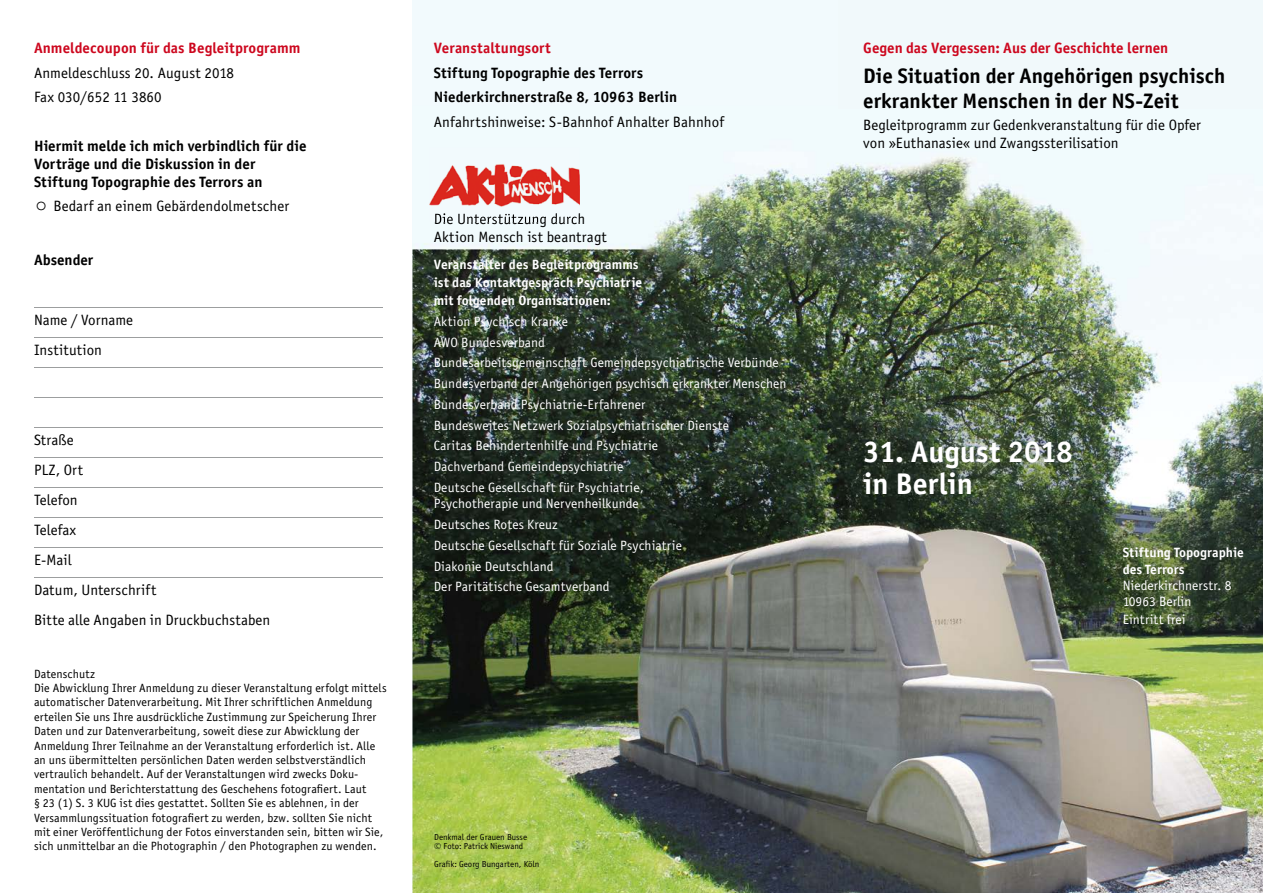
<style>
.page{position:relative;width:1263px;height:893px;background:#fff}
.page>*{position:absolute;margin:0;border:0;box-sizing:border-box;transform-origin:0 0}
.t1{font:30px/31.5px "Officina Sans Bold ITC";color:#fff}
.t2{font:21px/25.2px "Officina Sans Bold ITC";color:#000}
.t3{font:15px/30px "Officina Sans Book ITC";letter-spacing:.005em;color:#000}
.t4{font:15px/18px "Officina Sans Bold ITC";letter-spacing:.005em;color:#000}
.t5{font:15px "Officina Sans Bold ITC";letter-spacing:.005em;color:#cd071e}
.t6{font:13.5px/20.7px "Officina Sans Book ITC";letter-spacing:.005em;color:#fff}
.t7{font:13.5px/18px "Officina Sans Bold ITC";letter-spacing:.005em;color:#fff}
.t8{font:12px/14.4px "Officina Sans Book ITC";letter-spacing:.005em;color:#000}
.t9{font:9px/9px "Officina Sans";color:#000}
</style>
<div class="page">
<div style="left:412px;top:0;width:426px;height:893px;background:#f2fafd"></div>
<img style="left:412px;top:109px;width:851px;height:784px">
<div style="left:838px;top:0;width:425px;height:109px;background:#f1f9fb"></div>
<hr style="left:34px;top:307px;width:349px;height:1px;background:#9c9e9f">
<hr style="left:34px;top:337px;width:349px;height:1px;background:#9c9e9f">
<hr style="left:34px;top:367px;width:349px;height:1px;background:#9c9e9f">
<hr style="left:34px;top:397px;width:349px;height:1px;background:#9c9e9f">
<hr style="left:34px;top:427px;width:349px;height:1px;background:#9c9e9f">
<hr style="left:34px;top:457px;width:349px;height:1px;background:#9c9e9f">
<hr style="left:34px;top:487px;width:349px;height:1px;background:#9c9e9f">
<hr style="left:34px;top:517px;width:349px;height:1px;background:#9c9e9f">
<hr style="left:34px;top:547px;width:349px;height:1px;background:#9c9e9f">
<hr style="left:34px;top:577px;width:349px;height:1px;background:#9c9e9f">
<img style="left:429px;top:148px;width:151px;height:74px">
<img style="left:435px;top:213px;width:145px;height:9px">
<p class="t5" style="left:34px;top:38px;width:268px">Anmeldecoupon für das Begleitprogramm</p>
<p class="t3" style="left:34px;top:60px;width:202px;line-height:24.3px">Anmeldeschluss 20. August 2018<br>Fax 030/652 11 3860</p>
<p class="t4" style="left:34px;top:136px;width:274px">Hiermit melde ich mich verbindlich für die<br>Vorträge und die Diskussion in der<br>Stiftung Topographie des Terrors an</p>
<p class="t3" style="left:53px;top:191px;width:237px">Bedarf an einem Gebärdendolmetscher</p>
<p class="t4" style="left:34px;top:250px;width:61px">Absender</p>
<p class="t3" style="left:34px;top:304px;width:101px">Name / Vorname<br>Institution</p>
<p class="t3" style="left:34px;top:424px;width:238px">Straße<br>PLZ, Ort<br>Telefon<br>Telefax<br>E-Mail<br>Datum, Unterschrift<br>Bitte alle Angaben in Druckbuchstaben</p>
<p class="t8" style="left:34px;top:666px;width:354px">Datenschutz<br>Die Abwicklung Ihrer Anmeldung zu dieser Veranstaltung erfolgt mittels automatischer Datenverarbeitung. Mit Ihrer schriftlichen Anmeldung erteilen Sie uns Ihre ausdrückliche Zustimmung zur Speicherung Ihrer Daten und zur Datenverarbeitung, soweit diese zur Abwicklung der Anmeldung Ihrer Teilnahme an der Veranstaltung erforderlich ist. Alle an uns übermittelten persönlichen Daten werden selbstverständlich vertraulich behandelt. Auf der Veranstaltungen wird zwecks Doku&shy;mentation und Berichterstattung des Geschehens fotografiert. Laut<br>§ 23 (1) S. 3 KUG ist dies gestattet. Sollten Sie es ablehnen, in der Versammlungssituation fotografiert zu werden, bzw. sollten Sie nicht mit einer Veröffentlichung der Fotos einverstanden sein, bitten wir Sie, sich unmittelbar an die Photographin / den Photographen zu wenden.</p>
<p class="t5" style="left:434px;top:38px;width:119px">Veranstaltungsort</p>
<p class="t4" style="left:434px;top:60px;width:245px;line-height:24.3px">Stiftung Topographie des Terrors<br>Niederkirchnerstraße 8, 10963 Berlin</p>
<p class="t3" style="left:434px;top:106px;width:292px">Anfahrtshinweise: S-Bahnhof Anhalter Bahnhof</p>
<p class="t3" style="left:434px;top:209px;width:175px;line-height:18px">Die Unterstützung durch<br>Aktion Mensch ist beantragt</p>
<p class="t7" style="left:434px;top:255px;width:210px">Veranstalter des Begleitprogramms ist das Kontaktgespräch Psychiatrie mit folgenden Organisationen:</p>
<p class="t6" style="left:434px;top:310px;width:354px">Aktion Psychisch Kranke<br>AWO Bundesverband<br>Bundesarbeitsgemeinschaft Gemeindepsychiatrische Verbünde Bundesverband der Angehörigen psychisch erkrankter Menschen Bundesverband Psychiatrie-Erfahrener<br>Bundesweites Netzwerk Sozialpsychiatrischer Dienste<br>Caritas Behindertenhilfe und Psychiatrie<br>Dachverband Gemeindepsychiatrie<br>Deutsche Gesellschaft für Psychiatrie,</p>
<p class="t6" style="left:434px;top:493px;width:250px">Psychotherapie und Nervenheilkunde<br>Deutsches Rotes Kreuz<br>Deutsche Gesellschaft für Soziale Psychiatrie<br>Diakonie Deutschland<br>Der Paritätische Gesamtverband</p>
<p class="t9" style="left:434px;top:833px;width:94px">Denkmal der Grauen Busse © Foto: Patrick Nieswand</p>
<p class="t9" style="left:434px;top:860px;width:107px">Grafik: Georg Bungarten, Köln</p>
<p class="t5" style="left:863px;top:38px;width:307px">Gegen das Vergessen: Aus der Geschichte lernen</p>
<h2 class="t2" style="left:863px;top:62px;width:363px">Die Situation der Angehörigen psychisch erkrankter Menschen in der NS-Zeit</h2>
<p class="t3" style="left:863px;top:116px;width:339px;line-height:18px">Begleitprogramm zur Gedenkveranstaltung für die Opfer von »Euthanasie« und Zwangssterilisation</p>
<h1 class="t1" style="left:863px;top:435px;width:211px">31. August 2018 in Berlin</h1>
<p class="t7" style="left:1123px;top:544px;width:123px;line-height:16.2px">Stiftung Topographie des Terrors</p>
<p class="t6" style="left:1123px;top:577px;width:110px;line-height:16.2px">Niederkirchnerstr. 8<br>10963 Berlin</p>
<p class="t6" style="left:1123px;top:609px;width:64px">Eintritt frei</p>
</div>
